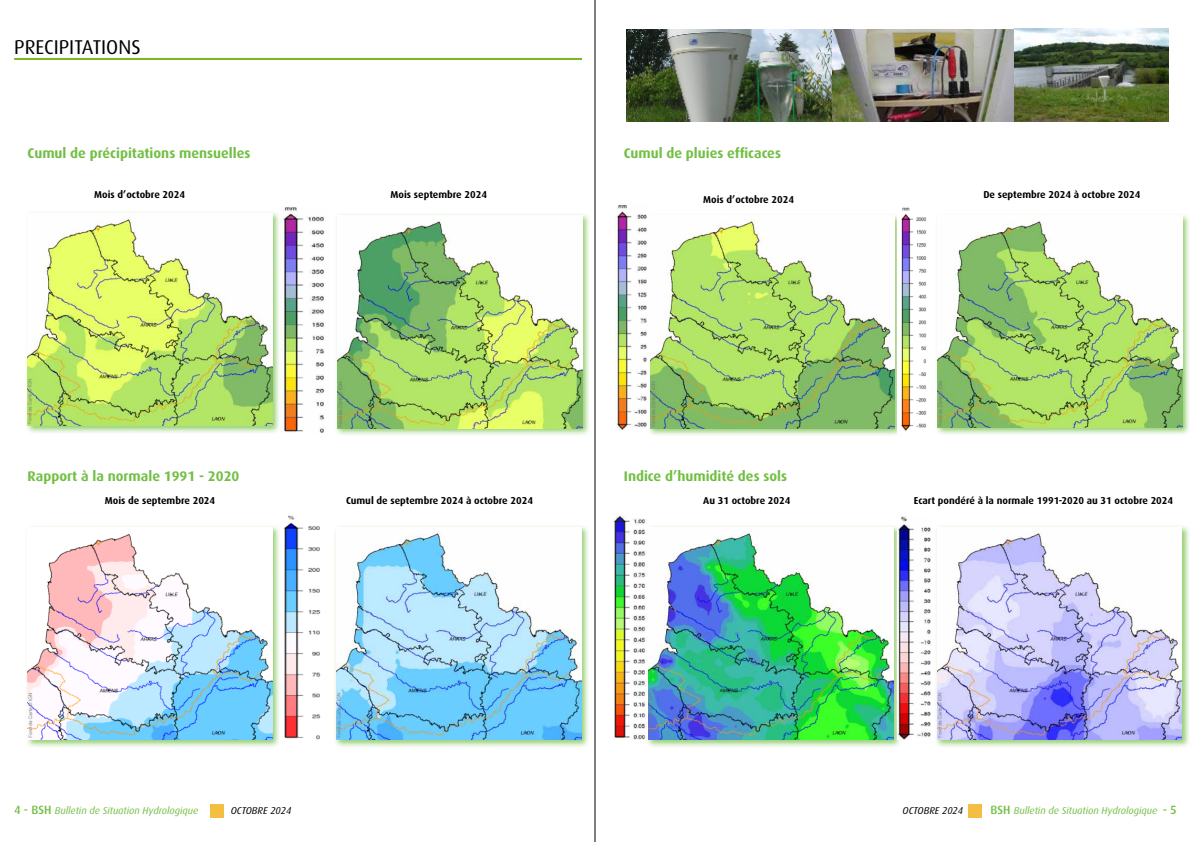
<style>
.page{position:relative;width:1191px;height:842px;background:#fff}
.page>*{position:absolute;margin:0;border:0;box-sizing:border-box;transform-origin:0 0}
.t1{font:20px "Dax OT";color:#000}
.t2{font:700 14px "Dax OT";color:#72bf44}
.t3{font:700 10px "Dax OT";color:#000}
.t4{font:italic 10px "Dax OT";color:#72bf44}
.t5{font:italic 10px "Dax OT";color:#000}
.s1{font-weight:500;font-style:normal;font-size:12px}
</style>
<div class="page">
<div style="left:211px;top:805px;width:13px;height:13px;background:#f3be41"></div>
<div style="left:968px;top:805px;width:13px;height:13px;background:#f3be41"></div>
<div style="left:647px;top:213px;width:256px;height:224px;background:#72bf44;opacity:.75"></div>
<img style="left:650px;top:216px;width:244px;height:212px">
<img style="left:626px;top:28px;width:542px;height:94px">
<hr style="left:14px;top:58px;width:567px;height:2px;background:#7ab51f">
<div style="left:645px;top:524px;width:256px;height:224px;background:#72bf44;opacity:.75"></div>
<img style="left:648px;top:527px;width:245px;height:213px">
<div style="left:934px;top:524px;width:256px;height:224px;background:#72bf44;opacity:.75"></div>
<img style="left:937px;top:527px;width:245px;height:213px">
<div style="left:25px;top:210px;width:256px;height:224px;background:#72bf44;opacity:.75"></div>
<img style="left:28px;top:213px;width:245px;height:213px">
<div style="left:25px;top:524px;width:256px;height:224px;background:#72bf44;opacity:.75"></div>
<img style="left:28px;top:527px;width:245px;height:213px">
<img style="left:614px;top:516px;width:34px;height:224px">
<img style="left:897px;top:516px;width:34px;height:223px">
<img style="left:280px;top:207px;width:44px;height:226px">
<img style="left:280px;top:515px;width:41px;height:225px">
<img style="left:617px;top:205px;width:33px;height:225px">
<div style="left:335px;top:213px;width:256px;height:223px;background:#72bf44;opacity:.75"></div>
<img style="left:337px;top:215px;width:246px;height:213px">
<div style="left:935px;top:213px;width:256px;height:223px;background:#72bf44;opacity:.75"></div>
<img style="left:938px;top:215px;width:244px;height:213px">
<img style="left:897px;top:207px;width:30px;height:226px">
<hr style="left:594px;top:0;width:1px;height:842px;background:#000">
<div style="left:333px;top:525px;width:256px;height:223px;background:#72bf44;opacity:.75"></div>
<img style="left:336px;top:527px;width:245px;height:213px">
<h1 class="t1" style="left:14px;top:36px;width:128px">PRECIPITATIONS</h1>
<h2 class="t2" style="left:28px;top:146px;width:224px">Cumul de précipitations mensuelles</h2>
<h2 class="t2" style="left:624px;top:146px;width:159px">Cumul de pluies efficaces</h2>
<p class="t3" style="left:94px;top:189px;width:92px">Mois d’octobre 2024</p>
<p class="t3" style="left:983px;top:189px;width:158px">De septembre 2024 à octobre 2024</p>
<p class="t3" style="left:390px;top:189px;width:98px">Mois septembre 2024</p>
<p class="t3" style="left:703px;top:194px;width:92px">Mois d’octobre 2024</p>
<h2 class="t2" style="left:28px;top:469px;width:213px">Rapport à la normale 1991 - 2020</h2>
<p class="t3" style="left:105px;top:495px;width:112px">Mois de septembre 2024</p>
<p class="t3" style="left:346px;top:495px;width:188px">Cumul de septembre 2024 à octobre 2024</p>
<h2 class="t2" style="left:624px;top:469px;width:165px">Indice d’humidité des sols</h2>
<p class="t3" style="left:703px;top:495px;width:89px">Au 31 octobre 2024</p>
<p class="t3" style="left:914px;top:495px;width:261px">Ecart pondéré à la normale 1991-2020 au 31 octobre 2024</p>
<p class="t4" style="left:14px;top:805px;width:186px"><span class="s1">4 - BSH</span> Bulletin de Situation Hydrologique</p>
<p class="t5" style="left:231px;top:805px;width:62px">OCTOBRE 2024</p>
<p class="t5" style="left:902px;top:805px;width:62px">OCTOBRE 2024</p>
<p class="t4" style="left:990px;top:805px;width:188px"><span class="s1">BSH</span> Bulletin de Situation Hydrologique <span class="s1">- 5</span></p>
</div>
